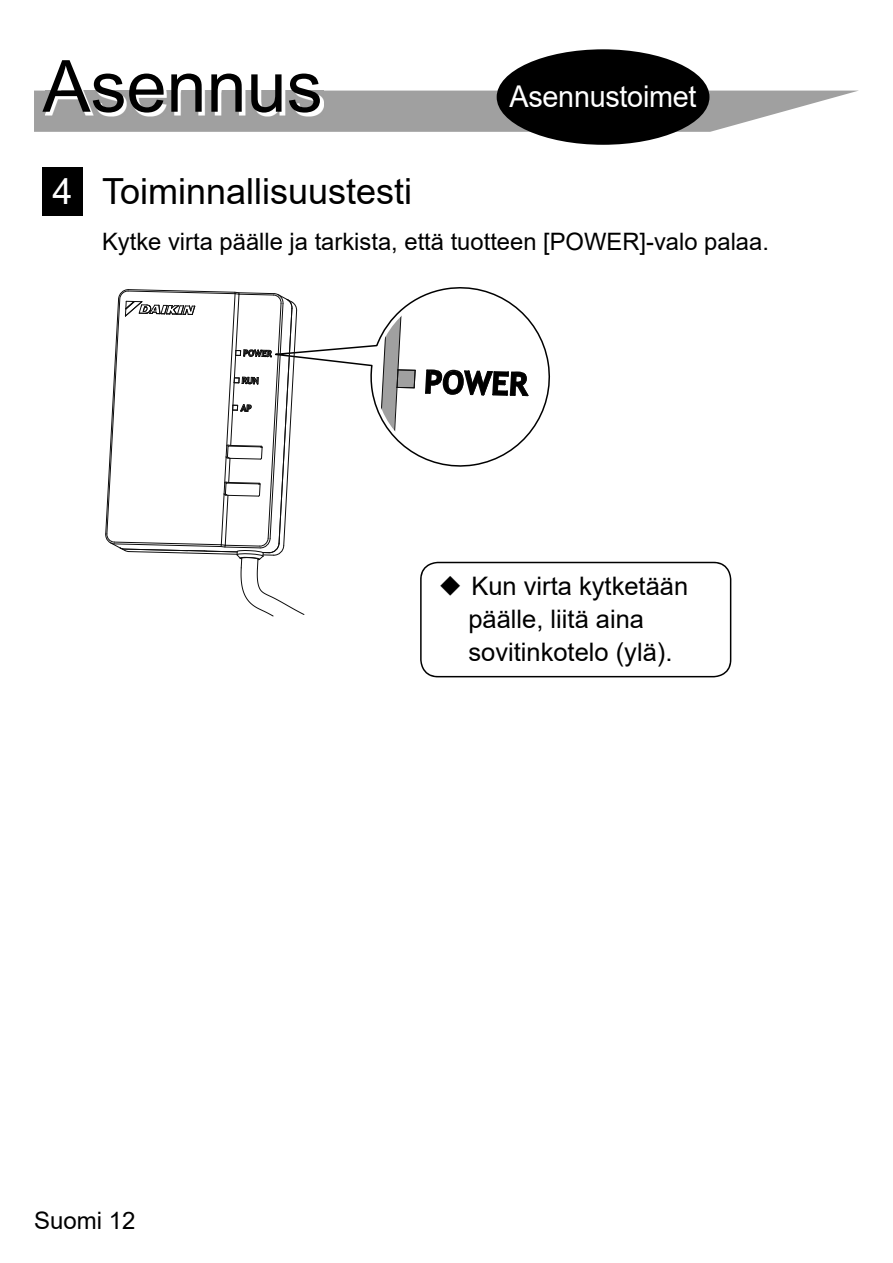
<style>
.page{position:relative;width:893px;height:1263px;background:#fff}
.page>*{position:absolute;margin:0;border:0;box-sizing:border-box;transform-origin:0 0}
.t1{font:72px "Arial";color:#000}
.t2{font:36px "Arial";color:#000}
.t3{font:30px "Arial";letter-spacing:-.01em;color:#fff;scale:.96 1}
.t4{font:25.5px/33px "Arial";color:#000}
.t5{font:24px "Arial";color:#000}
.s1{color:#fff}
</style>
<div class="page">
<svg style="left:34px;top:91px;width:823px;height:41px"></svg>
<div style="left:43px;top:168px;width:40px;height:48px;background:#000"></div>
<svg style="left:305px;top:287px;width:245px;height:180px"></svg>
<svg style="left:105px;top:289px;width:200px;height:328px"></svg>
<svg style="left:375px;top:292px;width:41px;height:169px"></svg>
<svg style="left:424px;top:292px;width:120px;height:169px"></svg>
<img style="left:45px;top:90px;width:279px;height:26px">
<div style="left:497px;top:49px;width:212px;height:96px;background:#000;border-radius:50%"></div>
<svg style="left:420px;top:562px;width:311px;height:115px"></svg>
<h1 class="t1" style="left:43px;top:47px;width:282px">Asennus</h1>
<p class="t3" style="left:510px;top:80px;width:196px">Asennustoimet</p>
<h2 class="t2" style="left:53px;top:171px;width:361px"><span class="s1">4</span> Toiminnallisuustesti</h2>
<p class="t5" style="left:102px;top:228px;width:668px">Kytke virta päälle ja tarkista, että tuotteen [POWER]-valo palaa.</p>
<p class="t5" style="left:34px;top:1207px;width:103px">Suomi 12</p>
<p class="t4" style="left:468px;top:569px;width:221px">Kun virta kytketään päälle, liitä aina sovitinkotelo (ylä).</p>
</div>
